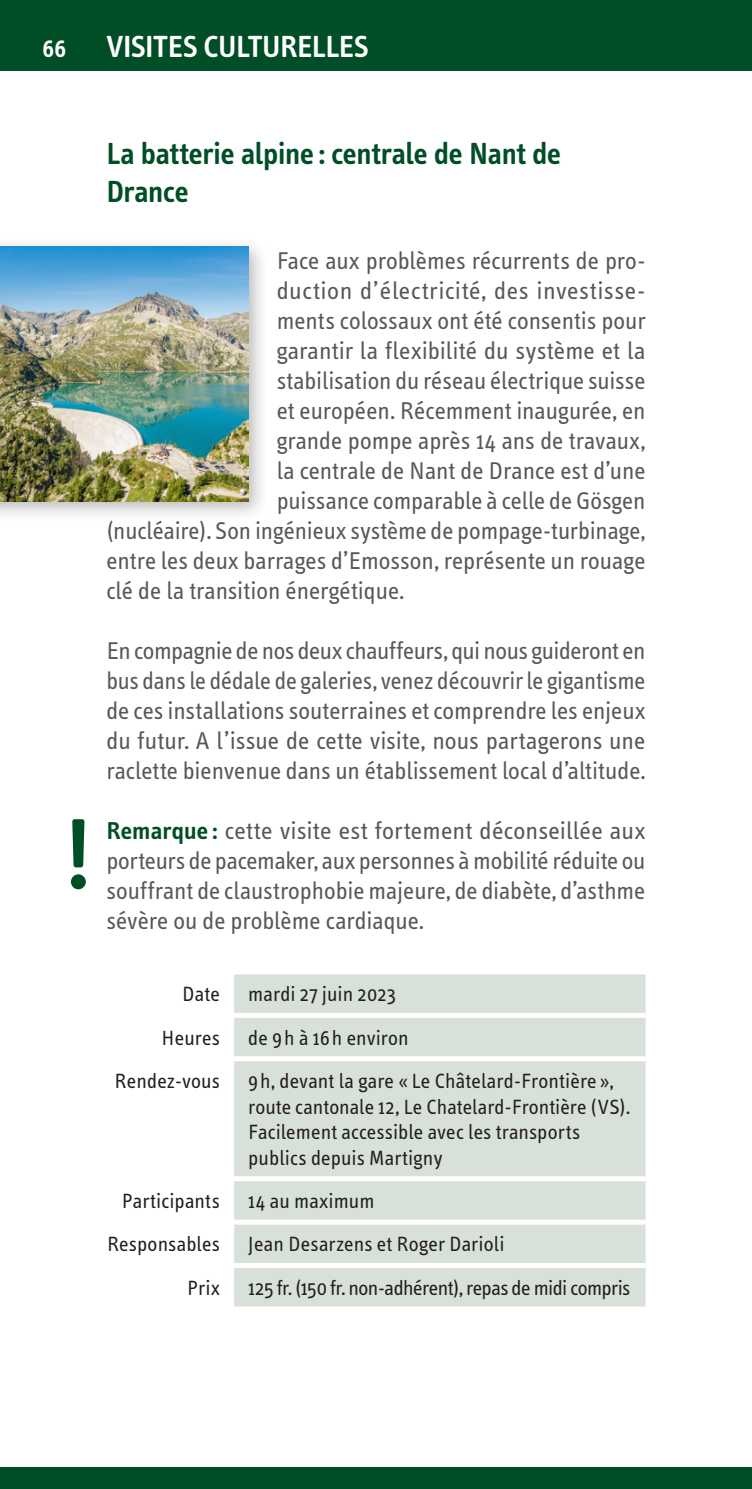
<style>
.page{position:relative;width:752px;height:1489px;background:#fff}
.page>*{position:absolute;margin:0;border:0;box-sizing:border-box;transform-origin:0 0}
.Texte{font:600 100px "Info Text";color:#004e26}
.Titre{font:600 31.25px/37.5px "Info Text";letter-spacing:-.005em;color:#004e26}
.En-tete_de_page{font:600 31.25px "Info Text";letter-spacing:-.01em;color:#fff}
.Texte-2{font:25px/30px "Info Text";color:#57585a;text-align:justify}
.Texte-3{font:25px "Info Text";letter-spacing:.02em;color:#57585a}
.Texte-4{font:600 25px "Info Text";color:#fff}
.Texte-5{font:21.25px/25.5px "Info Text";letter-spacing:.005em;color:#231f20}
.Texte-6{font:21.25px "Info Text";letter-spacing:-.025em;color:#231f20}
.s1{font-weight:600;color:#004e26}
</style>
<div class="page">
<div style="left:0;top:0;width:751px;height:71px;background:#004e26"></div>
<div style="left:0;top:1467px;width:751px;height:21px;background:#004e26"></div>
<div style="left:234px;top:974px;width:411px;height:332px;background:#d8e1d9"></div>
<div style="left:234px;top:1012px;width:411px;height:5px;background:#fff"></div>
<div style="left:234px;top:1056px;width:411px;height:5px;background:#fff"></div>
<div style="left:234px;top:1176px;width:411px;height:5px;background:#fff"></div>
<div style="left:234px;top:1219px;width:411px;height:5px;background:#fff"></div>
<div style="left:234px;top:1262px;width:411px;height:5px;background:#fff"></div>
<div style="left:0;top:236px;width:268px;height:286px;background:#231f20;opacity:.3"></div>
<img style="left:0;top:246px;width:248px;height:255px">
<svg style="left:751px;top:1467px;width:1px;height:21px"></svg>
<p class="Texte-4" style="left:43px;top:34px;width:25px">66</p>
<p class="En-tete_de_page" style="left:106px;top:28px;width:263px">VISITES CULTURELLES</p>
<p class="Titre" style="left:106px;top:135px;width:456px">La batterie alpine : centrale de Nant de<br>Drance</p>
<p class="Texte" style="left:64px;top:798px;width:30px">!</p>
<p class="Texte-2" style="left:276px;top:246px;width:370px">Face aux problèmes récurrents de pro-</p>
<p class="Texte-3" style="left:276px;top:277px;width:370px">duction d’électricité, des investisse-</p>
<p class="Texte-2" style="left:276px;top:306px;width:370px">ments colossaux ont été consentis pour</p>
<p class="Texte-2" style="left:276px;top:336px;width:370px">garantir la flexibilité du système et la</p>
<p class="Texte-2" style="left:276px;top:366px;width:370px">stabilisation du réseau électrique suisse</p>
<p class="Texte-2" style="left:276px;top:396px;width:370px">et européen. Récemment inaugurée, en</p>
<p class="Texte-2" style="left:276px;top:426px;width:370px">grande pompe après 14 ans de travaux,</p>
<p class="Texte-2" style="left:276px;top:456px;width:370px">la centrale de Nant de Drance est d’une</p>
<p class="Texte-2" style="left:276px;top:486px;width:370px">puissance comparable à celle de Gösgen</p>
<p class="Texte-2" style="left:106px;top:516px;width:540px">(nucléaire). Son ingénieux système de pompage-turbinage,</p>
<p class="Texte-2" style="left:106px;top:546px;width:540px">entre les deux barrages d’Emosson, représente un rouage</p>
<p class="Texte-2" style="left:106px;top:576px;width:299px">clé de la transition énergétique.</p>
<p class="Texte-2" style="left:106px;top:636px;width:540px">En compagnie de nos deux chauffeurs, qui nous guideront en bus dans le dédale de galeries, venez découvrir le gigantisme de ces installations souterraines et comprendre les enjeux du futur. A l’issue de cette visite, nous partagerons une raclette bienvenue dans un établissement local d’altitude.</p>
<p class="Texte-2" style="left:106px;top:816px;width:540px"><span class="s1">Remarque :</span> cette visite est fortement déconseillée aux porteurs de pacemaker, aux personnes à mobilité réduite ou souffrant de claustrophobie majeure, de diabète, d’asthme sévère ou de problème cardiaque.</p>
<p class="Texte-5" style="left:182px;top:981px;width:39px">Date</p>
<p class="Texte-5" style="left:248px;top:981px;width:149px">mardi 27 juin 2023</p>
<p class="Texte-5" style="left:161px;top:1024px;width:60px">Heures</p>
<p class="Texte-5" style="left:248px;top:1024px;width:162px">de 9 h à 16 h environ</p>
<p class="Texte-5" style="left:114px;top:1068px;width:107px">Rendez-vous</p>
<p class="Texte-5" style="left:248px;top:1068px;width:383px">9 h, devant la gare « Le Châtelard-Frontière », route cantonale 12, Le Chatelard-Frontière (VS).<br>Facilement accessible avec les transports publics depuis Martigny</p>
<p class="Texte-5" style="left:122px;top:1188px;width:99px">Participants</p>
<p class="Texte-5" style="left:248px;top:1188px;width:128px">14 au maximum</p>
<p class="Texte-5" style="left:107px;top:1231px;width:114px">Responsables</p>
<p class="Texte-5" style="left:248px;top:1231px;width:258px">Jean Desarzens et Roger Darioli</p>
<p class="Texte-5" style="left:187px;top:1274px;width:34px">Prix</p>
<p class="Texte-6" style="left:248px;top:1275px;width:383px">125 fr. (150 fr. non-adhérent), repas de midi compris</p>
</div>
